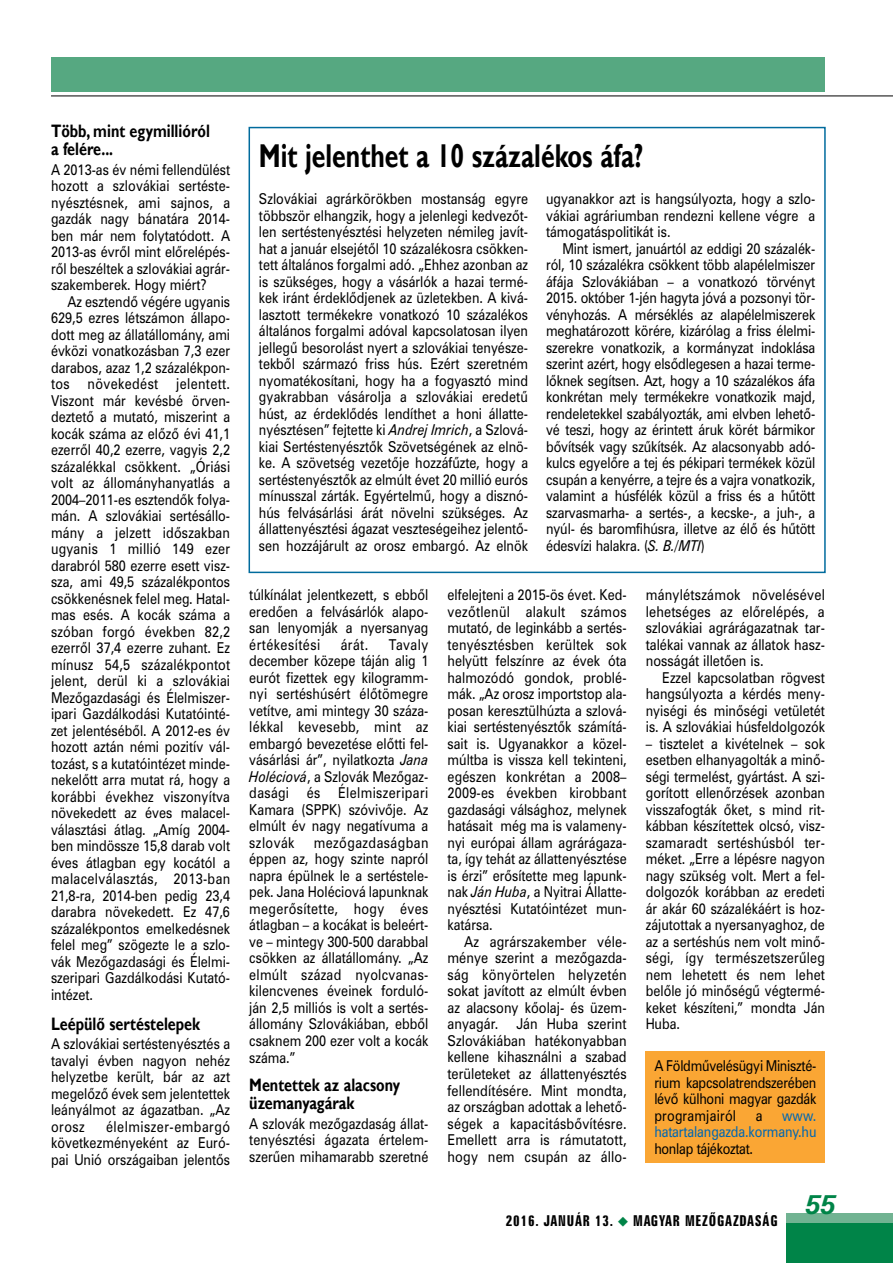
<style>
.page{position:relative;width:893px;height:1263px;background:#fff}
.page>*{position:absolute;margin:0;border:0;box-sizing:border-box;transform-origin:0 0}
.t1{font:700 33px "Gill Sans";color:#000;scale:.75 1}
.t2{font:italic 700 27px "Zurich PFL";color:#008448}
.t3{font:700 18px/18px "Gill Sans";color:#000;scale:.8 1}
.t4{font:15px/16.5px "Zurich PFL";color:#000;text-align:justify;scale:.85 1}
.t5{font:15px/16.5px "Zurich PFL";color:#000;text-align:justify;scale:.86 1}
.t6{font:700 15px "Zurich X Cn PFL";letter-spacing:.055em;color:#000}
.t7{font:15px/16.5px "Zurich PFL";letter-spacing:-.01em;color:#0067b1;text-align:right;scale:.85 1}
.t8{font:15px "Zurich PFL";letter-spacing:-.02em;color:#000;scale:.85 1}
.s1{font-style:italic}
.s2{color:#008448}
</style>
<div class="page">
<div style="left:51px;top:57px;width:774px;height:34px;background:#56a881"></div>
<hr style="left:51px;top:96px;width:842px;height:1px;background:#000">
<div style="left:787px;top:1217px;width:106px;height:46px;background:#008448"></div>
<div style="left:787px;top:1213px;width:106px;height:9px;background:#71b392"></div>
<div style="left:646px;top:1052px;width:179px;height:111px;background:#faa634"></div>
<div style="left:249px;top:127px;width:577px;height:446px;border:2px solid #006b9d"></div>
<p class="t3" style="left:51px;top:122px;width:200px">Több, mint egymillióról a felére...</p>
<p class="t4" style="left:51px;top:161px;width:212px">A 2013-as év némi fellendülést hozott a szlovákiai sertéste&shy;nyésztésnek, ami sajnos, a gazdák nagy bánatára 2014- ben már nem folytatódott. A 2013-as évről mint előrelépés&shy;ről beszéltek a szlovákiai agrár&shy;szakemberek. Hogy miért?</p>
<p class="t4" style="left:51px;top:293px;width:212px;text-indent:16px">Az esztendő végére ugyanis 629,5 ezres létszámon állapo&shy;dott meg az állatállomány, ami évközi vonatkozásban 7,3 ezer darabos, azaz 1,2 százalékpon&shy;tos növekedést jelentett.<br>Viszont már kevésbé örven&shy;deztető a mutató, miszerint a kocák száma az előző évi 41,1 ezerről 40,2 ezerre, vagyis 2,2 százalékkal csökkent. „Óriási volt az állományhanyatlás a 2004–2011-es esztendők folya&shy;mán. A szlovákiai sertésállo&shy;mány a jelzett időszakban ugyanis 1 millió 149 ezer darabról 580 ezerre esett vis - sza, ami 49,5 százalékpontos csökkenésnek felel meg. Hatal&shy;mas esés. A kocák száma a szóban forgó években 82,2 ezerről 37,4 ezerre zuhant. Ez mínusz 54,5 százalékpontot jelent, derül ki a szlovákiai Mezőgazdasági és Élelmiszer&shy;ipari Gazdálkodási Kutatóinté&shy;zet jelentéséből. A 2012-es év hozott aztán némi pozitív vál&shy;tozást, s a kutatóintézet minde&shy;nekelőtt arra mutat rá, hogy a korábbi évekhez viszonyítva növekedett az éves malacel&shy;választási átlag. „Amíg 2004- ben mindössze 15,8 darab volt éves átlagban egy kocától a malacelválasztás, 2013-ban 21,8-ra, 2014-ben pedig 23,4 darabra növekedett. Ez 47,6 százalékpontos emelkedésnek felel meg” szögezte le a szlo&shy;vák Mezőgazdasági és Élelmi&shy;szeripari Gazdálkodási Kutató&shy;intézet.</p>
<p class="t3" style="left:51px;top:1015px;width:188px">Leépülő sertéstelepek</p>
<p class="t4" style="left:51px;top:1035px;width:212px">A szlovákiai sertéstenyésztés a tavalyi évben nagyon nehéz helyzetbe került, bár az azt megelőző évek sem jelentettek leányálmot az ágazatban. „Az orosz</p>
<p class="t4" style="left:51px;top:1118px;width:212px;text-indent:55px">élelmiszer-embargó következményeként az Euró&shy;pai Unió országaiban jelentős</p>
<h1 class="t1" style="left:259px;top:136px;width:514px">Mit jelenthet a 10 százalékos áfa?</h1>
<p class="t4" style="left:259px;top:191px;width:318px">Szlovákiai agrárkörökben mostanság egyre többször elhangzik, hogy a jelenlegi kedvezőt&shy;len sertéstenyésztési helyzeten némileg javít&shy;hat a január elsejétől 10 százalékosra csökken&shy;tett általános forgalmi adó. „Ehhez azonban az is szükséges, hogy a vásárlók a hazai termé&shy;kek iránt érdeklődjenek az üzletekben. A kivá&shy;lasztott termékekre vonatkozó 10 százalékos általános forgalmi adóval kapcsolatosan ilyen jellegű besorolást nyert a szlovákiai tenyésze&shy;tekből származó friss hús. Ezért szeretném nyomatékosítani, hogy ha a fogyasztó mind gyakrabban vásárolja a szlovákiai eredetű húst, az érdeklődés lendíthet a honi állatte&shy;nyésztésen” fejtette ki <span class="s1">Andrej Imrich</span>, a Szlová&shy;kiai Sertéstenyésztők Szövetségének az elnö&shy;ke. A szövetség vezetője hozzáfűzte, hogy a sertéstenyésztők az elmúlt évet 20 millió eurós mínusszal zárták. Egyértelmű, hogy a disznó&shy;hús felvásárlási árát növelni szükséges. Az állattenyésztési ágazat veszteségeihez jelentő&shy;sen hozzájárult az orosz embargó. Az elnök</p>
<p class="t4" style="left:546px;top:191px;width:318px">ugyanakkor azt is hangsúlyozta, hogy a szlo&shy;vákiai agráriumban rendezni kellene végre a támogatáspolitikát is.</p>
<p class="t4" style="left:546px;top:240px;width:318px;text-indent:16px">Mint ismert, januártól az eddigi 20 százalék&shy;ról, 10 százalékra csökkent több alapélelmiszer áfája Szlovákiában – a vonatkozó törvényt 2015. október 1-jén hagyta jóvá a pozsonyi tör&shy;vényhozás. A mérséklés az alapélelmiszerek meghatározott körére, kizárólag a friss élelmi&shy;szerekre vonatkozik, a kormányzat indoklása szerint azért, hogy elsődlegesen a hazai terme&shy;lőknek segítsen. Azt, hogy a 10 százalékos áfa konkrétan mely termékekre vonatkozik majd, rendeletekkel szabályozták, ami elvben lehető&shy;vé teszi, hogy az érintett áruk körét bármikor bővítsék vagy szűkítsék. Az alacsonyabb adó&shy;kulcs egyelőre a tej és pékipari termékek közül csupán a kenyérre, a tejre és a vajra vonatkozik, valamint a húsfélék közül a friss és a hűtött szarvasmarha- a sertés-, a kecske-, a juh-, a nyúl- és baromfihúsra, illetve az élő és hűtött édesvízi halakra. (<span class="s1">S. B./MTI</span>)</p>
<p class="t4" style="left:249px;top:587px;width:212px">túlkínálat jelentkezett, s ebből eredően a felvásárlók alapo&shy;san lenyomják a nyersanyag értékesítési</p>
<p class="t4" style="left:341px;top:636px;width:34px">árát.</p>
<p class="t4" style="left:249px;top:636px;width:212px;text-indent:139px">Tavaly december közepe táján alig 1 eurót fizettek egy kilogramm&shy;nyi sertéshúsért élőtömegre vetítve, ami mintegy 30 száza&shy;lékkal kevesebb, mint az embargó bevezetése előtti fel&shy;vásárlási ár”, nyilatkozta <span class="s1">Jana Holéciová</span>, a Szlovák Mezőgaz&shy;dasági és Élelmiszeripari Kamara (SPPK) szóvivője. Az elmúlt év nagy negatívuma a szlovák</p>
<p class="t4" style="left:249px;top:834px;width:212px;text-indent:64px">mezőgazdaságban éppen az, hogy szinte napról napra épülnek le a sertéstele&shy;pek. Jana Holéciová lapunknak megerősítette, hogy éves átlagban – a kocákat is beleért&shy;ve – mintegy 300-500 darabbal csökken az állatállomány. „Az elmúlt század nyolcvanas&shy;kilencvenes éveinek forduló&shy;ján 2,5 milliós is volt a sertés&shy;állomány Szlovákiában, ebből csaknem 200 ezer volt a kocák száma.”</p>
<p class="t3" style="left:249px;top:1076px;width:190px">Mentettek az alacsony üzemanyagárak</p>
<p class="t4" style="left:249px;top:1115px;width:212px">A szlovák mezőgazdaság állat&shy;tenyésztési ágazata értelem&shy;szerűen mihamarabb szeretné</p>
<p class="t4" style="left:448px;top:587px;width:212px">elfelejteni a 2015-ös évet. Ked&shy;vezőtlenül alakult számos mutató, de leginkább a sertés&shy;tenyésztésben kerültek sok helyütt felszínre az évek óta halmozódó gondok, problé&shy;mák. „Az orosz importstop ala&shy;posan keresztülhúzta a szlová&shy;kiai sertéstenyésztők számítá&shy;sait is. Ugyanakkor a közel&shy;múltba is vissza kell tekinteni, egészen konkrétan a 2008– 2009-es években kirobbant gazdasági válsághoz, melynek hatásait még ma is valamen - nyi európai állam agrárágaza&shy;ta, így tehát az állattenyésztése is érzi” erősítette meg lapunk&shy;nak <span class="s1">Ján Huba</span>, a Nyitrai Állatte&shy;nyésztési Kutatóintézet mun&shy;katársa.</p>
<p class="t5" style="left:448px;top:933px;width:210px;text-indent:16px">Az agrárszakember véle&shy;ménye szerint a mezőgazda&shy;ság könyörtelen helyzetén sokat javított az elmúlt évben az alacsony kőolaj- és üzem&shy;anyagár. Ján Huba szerint Szlovákiában hatékonyabban kellene kihasználni a szabad területeket az állattenyésztés fellendítésére. Mint mondta, az országban adottak a lehető&shy;ségek a kapacitásbővítésre.<br>Emellett arra is rámutatott, hogy nem csupán az állo-</p>
<p class="t5" style="left:646px;top:587px;width:210px">mánylétszámok növelésével lehetséges az előrelépés, a szlovákiai agrárágazatnak tar&shy;talékai vannak az állatok hasz&shy;nosságát illetően is.</p>
<p class="t4" style="left:646px;top:669px;width:212px;text-indent:16px">Ezzel kapcsolatban rögvest hangsúlyozta a kérdés men - nyiségi és minőségi vetületét is. A szlovákiai húsfeldolgozók</p>
<p class="t4" style="left:646px;top:735px;width:212px">– tisztelet a kivételnek – sok esetben elhanyagolták a minő&shy;ségi termelést, gyártást. A szi&shy;gorított ellenőrzések azonban visszafogták őket, s mind rit&shy;kábban készítettek olcsó, vis - szamaradt sertéshúsból ter&shy;méket. „Erre a lépésre nagyon nagy szükség volt. Mert a fel&shy;dolgozók korábban az eredeti ár akár 60 százalékáért is hoz&shy;zájutottak a nyersanyaghoz, de az a sertéshús nem volt minő&shy;ségi, így természetszerűleg nem lehetett és nem lehet belőle jó minőségű végtermé&shy;keket készíteni,” mondta Ján Huba.</p>
<p class="t4" style="left:654px;top:1057px;width:192px">A Földművelésügyi Miniszté&shy;rium kapcsolatrendszerében lévő külhoni magyar gazdák programjairól</p>
<p class="t4" style="left:756px;top:1107px;width:9px">a</p>
<p class="t7" style="left:654px;top:1107px;width:192px">www. hatartalangazda.kormany.hu</p>
<p class="t8" style="left:654px;top:1139px;width:118px">honlap tájékoztat.</p>
<p class="t6" style="left:506px;top:1212px;width:273px">2016. JANUÁR 13. <span class="s2">◆</span> MAGYAR MEZÔGAZDASÁG</p>
<h2 class="t2" style="left:806px;top:1188px;width:31px">55</h2>
</div>
